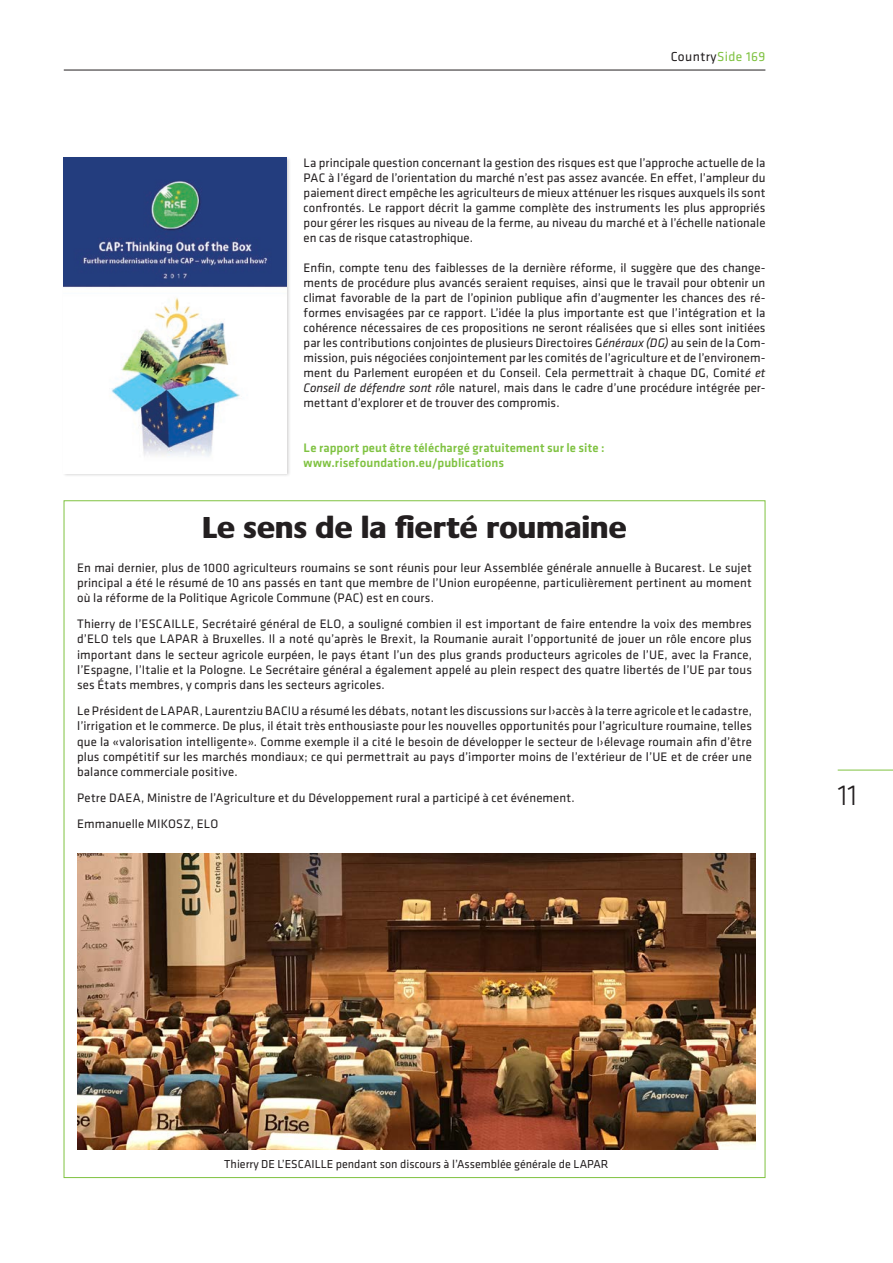
<style>
.page{position:relative;width:893px;height:1263px;background:#fff}
.page>*{position:absolute;margin:0;border:0;box-sizing:border-box;transform-origin:0 0}
.t1{font:800 31.5px "Praxis";letter-spacing:.01em;color:#231f20}
.t2{font:300 30px "Klavika";color:#231f20}
.t3{font:13.5px "Klavika";letter-spacing:.03em;color:#231f20}
.t4{font:12.75px/15px "Klavika";letter-spacing:.01em;color:#231f20;text-align:justify}
.t5{font:500 12.75px/15px "Klavika";letter-spacing:.01em;color:#7fc241}
.t6{font:12px "Klavika";color:#231f20}
.s1{color:#7fc241}
.s2{font-style:italic}
</style>
<div class="page">
<hr style="left:838px;top:770px;width:55px;height:1px;background:#7fc241">
<hr style="left:64px;top:70px;width:701px;height:1px;background:#231f20">
<div style="left:62px;top:156px;width:230px;height:322px;background:#231f20;opacity:.2"></div>
<img style="left:64px;top:157px;width:223px;height:316px">
<img style="left:77px;top:853px;width:678px;height:296px">
<p class="t3" style="left:671px;top:49px;width:96px">Country<span class="s1">Side 169</span></p>
<p class="t4" style="left:304px;top:155px;width:463px">La principale question concernant la gestion des risques est que l’approche actuelle de la PAC à l’égard de l’orientation du marché n’est pas assez avancée. En effet, l’ampleur du paiement direct empêche les agriculteurs de mieux atténuer les risques auxquels ils sont confrontés. Le rapport décrit la gamme complète des instruments les plus appropriés pour gérer les risques au niveau de la ferme, au niveau du marché et à l’échelle nationale en cas de risque catastrophique.</p>
<p class="t4" style="left:304px;top:260px;width:463px">Enfin, compte tenu des faiblesses de la dernière réforme, il suggère que des change&shy;ments de procédure plus avancés seraient requises, ainsi que le travail pour obtenir un climat favorable de la part de l’opinion publique afin d’augmenter les chances des ré&shy;formes envisagées par ce rapport. L’idée la plus importante est que l’intégration et la cohérence nécessaires de ces propositions ne seront réalisées que si elles sont initiées par les contributions conjointes de plusieurs Directoires G<span class="s2">énéraux (DG)</span> au sein de la Com&shy;mission, puis négociées conjointement par les comités de l’agriculture et de l’environem&shy;ment du Parlement européen et du Conseil. Cela permettrait à chaque DG, Comit<span class="s2">é et Conseil de défendre sont rô</span>le naturel, mais dans le cadre d’une procédure intégrée per&shy;mettant d’explorer et de trouver des compromis.</p>
<p class="t5" style="left:304px;top:440px;width:302px">Le rapport peut être téléchargé gratuitement sur le site : www.risefoundation.eu/publications</p>
<h1 class="t1" style="left:202px;top:510px;width:426px">Le sens de la fierté roumaine</h1>
<p class="t4" style="left:77px;top:560px;width:676px">En mai dernier, plus de 1000 agriculteurs roumains se sont réunis pour leur Assemblée générale annuelle à Bucarest. Le sujet principal a été le résumé de 10 ans passés en tant que membre de l’Union européenne, particulièrement pertinent au moment où la réforme de la Politique Agricole Commune (PAC) est en cours.</p>
<p class="t4" style="left:77px;top:616px;width:676px">Thierry de l’ESCAILLE, Secrétairé général de ELO, a souligné combien il est important de faire entendre la voix des membres d’ELO tels que LAPAR à Bruxelles. Il a noté qu’après le Brexit, la Roumanie aurait l’opportunité de jouer un rôle encore plus important dans le secteur agricole eurpéen, le pays étant l’un des plus grands producteurs agricoles de l’UE, avec la France, l’Espagne, l’Italie et la Pologne. Le Secrétaire général a également appelé au plein respect des quatre libertés de l’UE par tous ses États membres, y compris dans les secteurs agricoles.</p>
<p class="t4" style="left:77px;top:703px;width:676px">Le Président de LAPAR, Laurentziu BACIU a résumé les débats, notant les discussions sur l›accès à la terre agricole et le cadastre, l’irrigation et le commerce. De plus, il était très enthousiaste pour les nouvelles opportunités pour l’agriculture roumaine, telles que la «valorisation intelligente». Comme exemple il a cité le besoin de développer le secteur de l›élevage roumain afin d’être plus compétitif sur les marchés mondiaux; ce qui permettrait au pays d’importer moins de l’extérieur de l’UE et de créer une balance commerciale positive.</p>
<p class="t4" style="left:77px;top:785px;width:499px;line-height:25.8px">Petre DAEA, Ministre de l’Agriculture et du Développement rural a participé à cet événement.<br>Emmanuelle MIKOSZ, ELO</p>
<h2 class="t2" style="left:838px;top:779px;width:21px">11</h2>
<p class="t6" style="left:224px;top:1157px;width:386px">Thierry DE L’ESCAILLE pendant son discours à l’Assemblée générale de LAPAR</p>
</div>
